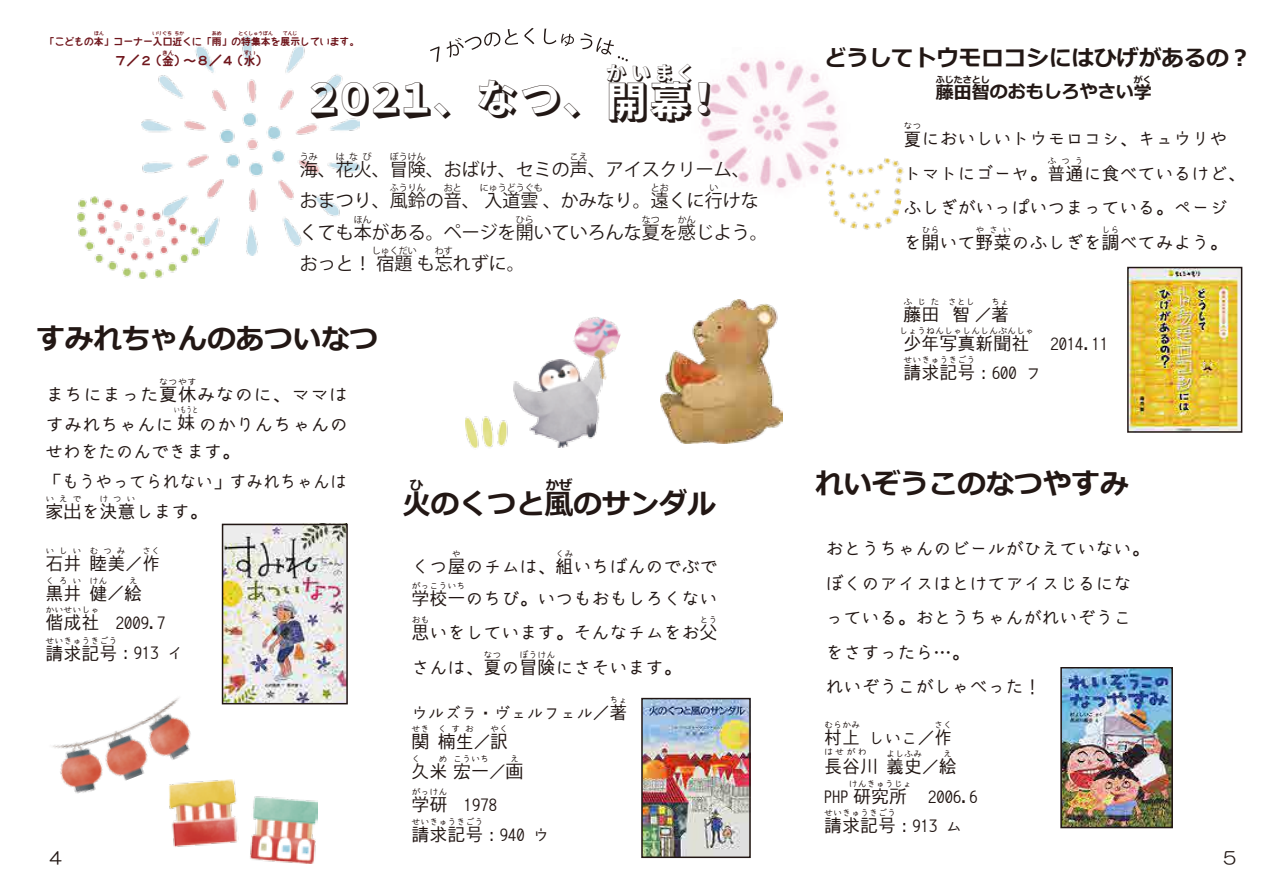
<style>
.page{position:relative;width:1263px;height:893px;background:#fff}
.page>*{position:absolute;margin:0;border:0;box-sizing:border-box;transform-origin:0 0}
.t1{font:40.65px "Gen Ei P Heavy";color:#221815}
.t2{font:700 28.5px "Meiryo";color:#221714}
.t3{font:700 22.5px "Meiryo";color:#221714}
.t4{font:19.5px "Gen Ei P Heavy";color:#221815}
.t5{font:18px/34.5px "komorebi gothic";color:#221714}
.t6{font:18px "Koz Go Pr 6 N";color:#221815}
.t7{font:18px "komorebi gothic";color:#221714;scale:1.05 1}
.t8{font:700 18px "Meiryo";color:#221714}
.t9{font:16.95px "HG Maru Gothic MPRO";color:#221815}
.t10{font:16.5px "komorebi gothic";color:#221714}
.t11{font:700 13.5px "Meiryo";color:#221714}
.t12{font:12.75px "JNR Font";color:#6f161c}
.t13{font:9.75px "JNR Font";color:#6f161c}
.t14{font:9px "komorebi gothic";color:#221714}
.t15{font:9px "Koz Go Pr 6 N";color:#221815}
.t16{font:700 9px "Meiryo";color:#221714}
.t17{font:9px "komorebi gothic";color:#221714;scale:1.05 1}
.t18{font:9px "komorebi gothic";color:#221714;scale:.68 1}
.t19{font:5.85px "JNR Font";color:#6f161c}
.t20{font:4.95px "JNR Font";color:#6f161c}
.s1{font-size:11.7px}
.s2{font-size:16.5px}
.s3{font-size:18px}
.s4{font-family:"Meiryo";font-size:16.5px}
</style>
<div class="page">
<svg style="left:430px;top:46px;width:10px;height:16px"></svg>
<svg style="left:446px;top:29px;width:72px;height:28px"></svg>
<svg style="left:524px;top:28px;width:10px;height:16px"></svg>
<svg style="left:544px;top:29px;width:30px;height:17px"></svg>
<svg style="left:580px;top:33px;width:48px;height:28px"></svg>
<img style="left:141px;top:35px;width:218px;height:220px">
<img style="left:77px;top:197px;width:128px;height:81px">
<img style="left:829px;top:158px;width:75px;height:72px">
<img style="left:699px;top:60px;width:153px;height:141px">
<img style="left:223px;top:523px;width:124px;height:178px">
<div style="left:222px;top:524px;width:126px;height:180px;border:2px solid #221714"></div>
<img style="left:1063px;top:670px;width:107px;height:155px">
<div style="left:1060px;top:667px;width:113px;height:161px;border:2px solid #221714"></div>
<img style="left:644px;top:701px;width:104px;height:154px">
<div style="left:641px;top:698px;width:110px;height:160px;border:2px solid #221714"></div>
<img style="left:1130px;top:270px;width:109px;height:160px">
<div style="left:1127px;top:267px;width:115px;height:166px;border:2px solid #221714"></div>
<img style="left:661px;top:300px;width:121px;height:143px">
<img style="left:514px;top:359px;width:88px;height:89px">
<img style="left:564px;top:317px;width:57px;height:63px">
<img style="left:169px;top:779px;width:148px;height:84px">
<img style="left:52px;top:698px;width:153px;height:104px">
<img style="left:466px;top:416px;width:42px;height:32px">
<p class="t20" style="left:94px;top:31px;width:11px">ほん</p>
<p class="t20" style="left:152px;top:31px;width:33px">いりぐち ちか</p>
<p class="t20" style="left:212px;top:31px;width:11px">あめ</p>
<p class="t20" style="left:239px;top:31px;width:36px">とくしゅうぼん</p>
<p class="t20" style="left:283px;top:31px;width:16px">てんじ</p>
<p class="t12" style="left:114px;top:54px;width:40px">７／２</p>
<p class="t12" style="left:149px;top:54px;width:120px">（<span class="s1">金</span>）～８／４（<span class="s1">水</span>）</p>
<p class="t13" style="left:45px;top:36px;width:316px">「こどもの本」コーナー入口近くに「雨」の特集本を展示しています。</p>
<p class="t19" style="left:162px;top:49px;width:13px">きん</p>
<p class="t19" style="left:244px;top:49px;width:13px">すい</p>
<h1 class="t1" style="left:309px;top:75px;width:278px">２０２１、なつ、</h1>
<p class="t4" style="left:606px;top:62px;width:88px">かいまく</p>
<h1 class="t1" style="left:606px;top:78px;width:111px">開幕！</h1>
<p class="t15" style="left:336px;top:151px;width:37px">はなび</p>
<p class="t15" style="left:390px;top:151px;width:37px">ぼうけん</p>
<p class="t15" style="left:570px;top:151px;width:19px">こえ</p>
<p class="t6" style="left:300px;top:190px;width:460px">おまつり、風鈴の音、入道雲、かみなり。遠くに行けな</p>
<p class="t15" style="left:300px;top:151px;width:19px">うみ</p>
<p class="t6" style="left:300px;top:159px;width:452px">海、花火、冒険、おばけ、セミの声、アイスクリーム、</p>
<p class="t15" style="left:390px;top:183px;width:37px">ふうりん</p>
<p class="t15" style="left:444px;top:183px;width:19px">おと</p>
<p class="t15" style="left:480px;top:183px;width:64px">にゅうどうぐも</p>
<p class="t15" style="left:651px;top:183px;width:19px">とお</p>
<p class="t15" style="left:709px;top:183px;width:10px">い</p>
<p class="t6" style="left:300px;top:222px;width:469px">くても本がある。ページを開いていろんな夏を感じよう。</p>
<p class="t15" style="left:354px;top:214px;width:19px">ほん</p>
<p class="t15" style="left:516px;top:214px;width:19px">ひら</p>
<p class="t15" style="left:642px;top:214px;width:19px">なつ</p>
<p class="t15" style="left:678px;top:214px;width:19px">かん</p>
<p class="t6" style="left:300px;top:253px;width:226px">おっと！宿題も忘れずに。</p>
<p class="t15" style="left:372px;top:246px;width:46px">しゅくだい</p>
<p class="t15" style="left:435px;top:246px;width:19px">わす</p>
<h2 class="t2" style="left:36px;top:319px;width:344px">すみれちゃんのあついなつ</h2>
<p class="t7" style="left:45px;top:385px;width:289px">まちにまった夏休みなのに、ママは</p>
<p class="t17" style="left:159px;top:377px;width:37px">なつやす</p>
<p class="t5" style="left:45px;top:407px;width:304px">すみれちゃんに妹のかりんちゃんの</p>
<p class="t18" style="left:174px;top:405px;width:38px">いもうと</p>
<p class="t5" style="left:45px;top:436px;width:303px;line-height:30px">せわをたのんできます。<br>「もうやってられない」すみれちゃんは</p>
<p class="t14" style="left:45px;top:494px;width:38px">いえで</p>
<p class="t5" style="left:45px;top:494px;width:164px">家出を決意します。</p>
<p class="t14" style="left:99px;top:494px;width:37px">けつい</p>
<p class="t14" style="left:45px;top:546px;width:38px">いしい</p>
<p class="t5" style="left:45px;top:547px;width:38px">石井</p>
<p class="t14" style="left:45px;top:576px;width:38px">くろい</p>
<p class="t5" style="left:45px;top:576px;width:38px">黒井</p>
<p class="t14" style="left:142px;top:546px;width:19px">さく</p>
<p class="t14" style="left:90px;top:546px;width:37px">むつみ</p>
<p class="t5" style="left:90px;top:547px;width:72px">睦美<span class="s2">／</span>作</p>
<p class="t14" style="left:129px;top:576px;width:10px">え</p>
<p class="t14" style="left:90px;top:576px;width:19px">けん</p>
<p class="t5" style="left:90px;top:576px;width:54px">健<span class="s2">／</span>絵</p>
<p class="t14" style="left:45px;top:605px;width:56px">かいせいしゃ</p>
<p class="t10" style="left:45px;top:614px;width:122px"><span class="s3">偕成社</span>　2009.7</p>
<p class="t14" style="left:45px;top:636px;width:74px">せいきゅうきごう</p>
<p class="t5" style="left:45px;top:636px;width:140px">請求記号<span class="s4">︓</span><span class="s2">913 イ</span></p>
<p class="t11" style="left:546px;top:475px;width:28px">かぜ</p>
<p class="t11" style="left:410px;top:475px;width:15px">ひ</p>
<h2 class="t2" style="left:402px;top:484px;width:315px">火のくつと風のサンダル</h2>
<p class="t14" style="left:452px;top:549px;width:10px">や</p>
<p class="t14" style="left:555px;top:549px;width:19px">くみ</p>
<p class="t14" style="left:411px;top:581px;width:55px">がっこういち</p>
<p class="t5" style="left:411px;top:581px;width:307px">学校一のちび。いつもおもしろくない</p>
<p class="t14" style="left:411px;top:615px;width:19px">おも</p>
<p class="t5" style="left:411px;top:615px;width:307px">思いをしています。そんなチムをお父</p>
<p class="t5" style="left:411px;top:549px;width:307px">くつ屋のチムは、組いちばんのでぶで</p>
<p class="t14" style="left:699px;top:615px;width:19px">とう</p>
<p class="t14" style="left:483px;top:650px;width:19px">なつ</p>
<p class="t14" style="left:519px;top:650px;width:37px">ぼうけん</p>
<p class="t5" style="left:411px;top:650px;width:271px">さんは、夏の冒険にさそいます。</p>
<p class="t14" style="left:609px;top:695px;width:19px">ちょ</p>
<p class="t10" style="left:411px;top:704px;width:217px">ウルズラ・ヴェルフェル／<span class="s3">著</span></p>
<p class="t14" style="left:411px;top:724px;width:19px">せき</p>
<p class="t5" style="left:411px;top:724px;width:19px">関</p>
<p class="t14" style="left:438px;top:724px;width:37px">くすお</p>
<p class="t5" style="left:438px;top:724px;width:72px">楠生<span class="s2">／</span>訳</p>
<p class="t14" style="left:490px;top:724px;width:19px">やく</p>
<p class="t14" style="left:453px;top:754px;width:37px">こういち</p>
<p class="t14" style="left:510px;top:754px;width:10px">え</p>
<p class="t14" style="left:411px;top:754px;width:10px">く</p>
<p class="t14" style="left:438px;top:754px;width:10px">め</p>
<p class="t5" style="left:411px;top:754px;width:114px">久米宏一<span class="s4">／</span>画</p>
<p class="t14" style="left:411px;top:787px;width:37px">がっけん</p>
<p class="t10" style="left:411px;top:796px;width:87px"><span class="s3">学研</span>　1978</p>
<p class="t14" style="left:411px;top:817px;width:73px">せいきゅうきごう</p>
<p class="t5" style="left:411px;top:817px;width:139px">請求記号<span class="s4">︓</span><span class="s2">940 ウ</span></p>
<p class="t3" style="left:824px;top:42px;width:429px">どうしてトウモロコシにはひげがあるの︖</p>
<p class="t16" style="left:936px;top:73px;width:55px">ふじたさとし</p>
<p class="t8" style="left:936px;top:78px;width:217px">藤田智のおもしろやさい学</p>
<p class="t16" style="left:1134px;top:73px;width:19px">がく</p>
<p class="t14" style="left:903px;top:121px;width:19px">なつ</p>
<p class="t5" style="left:903px;top:122px;width:343px">夏においしいトウモロコシ、キュウリやトマトにゴーヤ。普通に食べているけど、</p>
<p class="t14" style="left:1047px;top:156px;width:37px">ふつう</p>
<p class="t5" style="left:903px;top:191px;width:325px">ふしぎがいっぱいつまっている。ページを開いて野菜のふしぎを調べてみよう。</p>
<p class="t14" style="left:921px;top:225px;width:19px">ひら</p>
<p class="t14" style="left:975px;top:225px;width:37px">やさい</p>
<p class="t14" style="left:1101px;top:225px;width:19px">しら</p>
<p class="t14" style="left:991px;top:297px;width:19px">ちょ</p>
<p class="t14" style="left:899px;top:326px;width:136px">しょうねんしゃしんしんぶんしゃ</p>
<p class="t10" style="left:903px;top:335px;width:206px"><span class="s3">少年写真新聞社</span>　2014.11</p>
<p class="t14" style="left:903px;top:355px;width:73px">せいきゅうきごう</p>
<p class="t5" style="left:903px;top:355px;width:139px">請求記号<span class="s4">︓</span><span class="s2">600 フ</span></p>
<p class="t14" style="left:903px;top:297px;width:37px">ふじた</p>
<p class="t5" style="left:903px;top:297px;width:37px">藤田</p>
<p class="t14" style="left:948px;top:297px;width:28px">さとし</p>
<p class="t5" style="left:952px;top:297px;width:58px">智<span class="s2">／</span>著</p>
<h2 class="t2" style="left:815px;top:464px;width:315px">れいぞうこのなつやすみ</h2>
<p class="t5" style="left:825px;top:531px;width:325px">おとうちゃんのビールがひえていない。ぼくのアイスはとけてアイスじるになっている。おとうちゃんがれいぞうこをさすったら…。<br>れいぞうこがしゃべった！</p>
<p class="t14" style="left:824px;top:720px;width:37px">むらかみ</p>
<p class="t10" style="left:824px;top:729px;width:130px"><span class="s3">村上</span> しいこ／<span class="s3">作</span></p>
<p class="t14" style="left:934px;top:720px;width:19px">さく</p>
<p class="t14" style="left:824px;top:747px;width:44px">はせがわ</p>
<p class="t5" style="left:824px;top:749px;width:55px">長谷川</p>
<p class="t14" style="left:943px;top:749px;width:10px">え</p>
<p class="t10" style="left:824px;top:788px;width:155px">PHP <span class="s3">研究所</span>　2006.6</p>
<p class="t14" style="left:886px;top:749px;width:37px">よしふみ</p>
<p class="t5" style="left:886px;top:749px;width:72px">義史<span class="s2">／</span>絵</p>
<p class="t14" style="left:849px;top:779px;width:64px">けんきゅうじょ</p>
<p class="t14" style="left:824px;top:808px;width:73px">せいきゅうきごう</p>
<p class="t5" style="left:824px;top:808px;width:139px">請求記号<span class="s4">︓</span><span class="s2">913 ム</span></p>
<p class="t9" style="left:50px;top:849px;width:14px">4</p>
<p class="t9" style="left:1223px;top:850px;width:14px">5</p>
</div>
